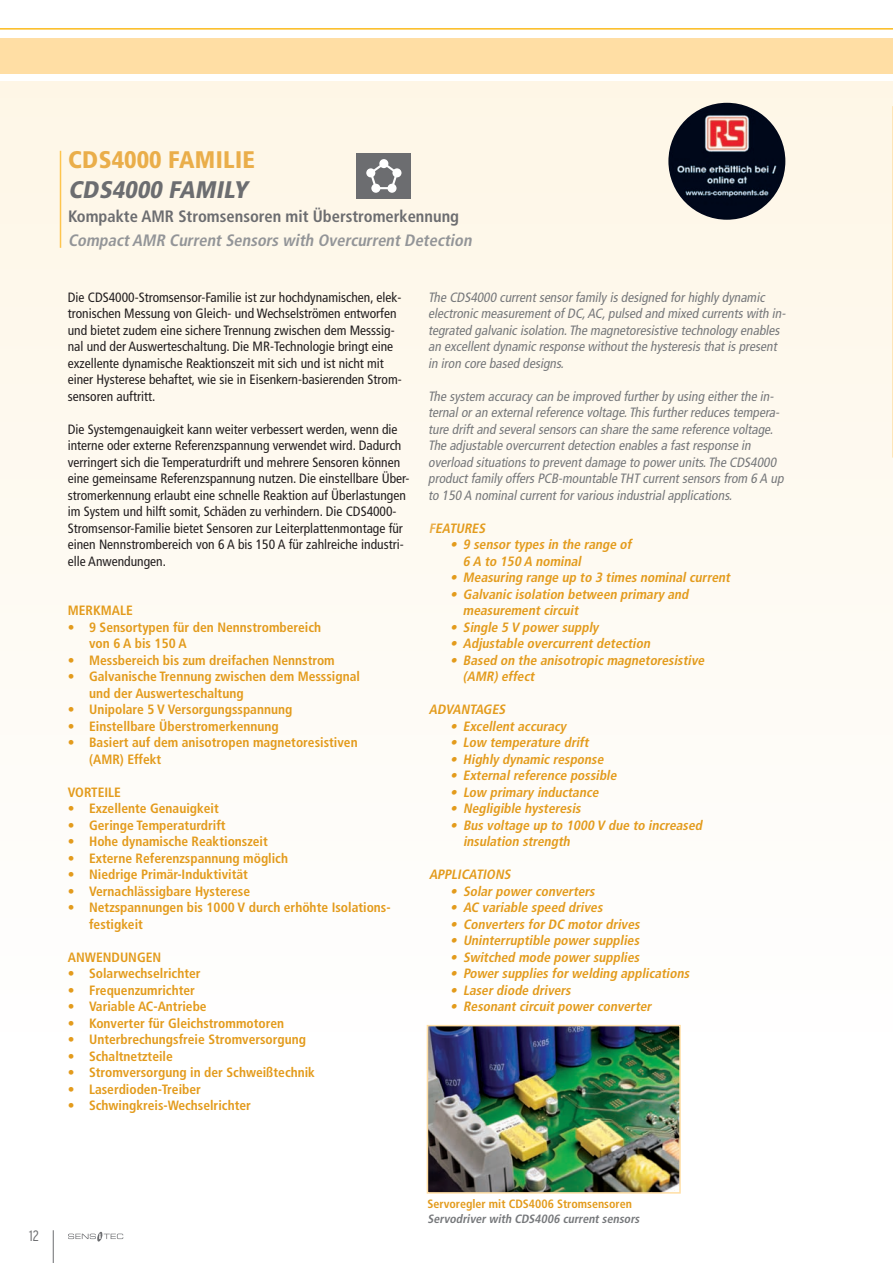
<style>
.page{position:relative;width:893px;height:1263px;background:#fff}
.page>*{position:absolute;margin:0;border:0;box-sizing:border-box;transform-origin:0 0}
.t1{font:900 condensed 24px "Frutiger";letter-spacing:.005em;color:#eaae4a}
.t2{font:italic 900 condensed 24px "Frutiger";color:#6c6d70}
.t3{font:italic 700 condensed 16.5px "Frutiger";color:#939598}
.t4{font:700 condensed 16.5px "Frutiger";color:#6c6d70}
.t5{font:300 condensed 15px "Interstate";color:#6c6d70}
.t6{font:condensed 13.5px/16.5px "Frutiger";color:#231f20}
.t7{font:700 condensed 13.5px/16.5px "Frutiger";color:#e39b1c}
.t8{font:italic condensed 13.5px/16.5px "Frutiger";color:#76787b}
.t9{font:italic 700 condensed 13.5px/16.5px "Frutiger";color:#e39b1c}
.t10{font:italic 700 condensed 12px "Frutiger";color:#76787b}
.t11{font:700 condensed 12px "Frutiger";color:#e39b1c}
.s1{color:#eaae4a}
</style>
<div class="page">
<div style="left:0;top:82px;width:893px;height:972px;background:#fefaf2"></div>
<div style="left:0;top:38px;width:893px;height:35px;background:#ffdea4"></div>
<hr style="left:0;top:28px;width:893px;height:1px;background:#fcb814">
<hr style="left:60px;top:151px;width:1px;height:97px;background:#fec54d">
<img style="left:430px;top:1028px;width:248px;height:162px">
<div style="left:427px;top:1025px;width:254px;height:168px;border:2px solid #ffdea4"></div>
<div style="left:356px;top:153px;width:55px;height:46px;background:#6c6d70"></div>
<svg style="left:369px;top:162px;width:31px;height:28px"></svg>
<div style="left:379px;top:159px;width:9px;height:9px;background:#fff;border-radius:50%"></div>
<div style="left:392px;top:168px;width:9px;height:9px;background:#fff;border-radius:50%"></div>
<div style="left:366px;top:168px;width:9px;height:9px;background:#fff;border-radius:50%"></div>
<div style="left:371px;top:184px;width:9px;height:9px;background:#fff;border-radius:50%"></div>
<div style="left:387px;top:184px;width:10px;height:9px;background:#fff;border-radius:50%"></div>
<img style="left:668px;top:103px;width:117px;height:117px;border-radius:58px">
<svg style="left:892px;top:106px;width:1px;height:352px"></svg>
<hr style="left:53px;top:1230px;width:1px;height:33px;background:#6c6d70">
<svg style="left:68px;top:1231px;width:55px;height:11px"></svg>
<h1 class="t1" style="left:68px;top:145px;width:188px">CDS4000 FAMILI E</h1>
<h1 class="t2" style="left:68px;top:175px;width:186px">CDS4000 Famil y</h1>
<p class="t4" style="left:68px;top:207px;width:393px">Kompakte AMR Stromsensoren mit Überstromerkennung</p>
<p class="t3" style="left:68px;top:231px;width:408px">Compact AMR Current Sensors with Overcurrent Detection</p>
<p class="t6" style="left:68px;top:289px;width:336px">Die CDS4000-Stromsensor-Familie ist zur hochdynamischen, elek&shy;tronischen Messung von Gleich- und Wechselströmen entworfen und bietet zudem eine sichere Trennung zwischen dem Messsig&shy;nal und der Auswerteschaltung. Die MR-Technologie bringt eine exzellente dynamische Reaktionszeit mit sich und ist nicht mit einer Hysterese behaftet, wie sie in Eisenkern-basierenden Strom&shy;sensoren auftritt.</p>
<p class="t6" style="left:68px;top:421px;width:343px">Die Systemgenauigkeit kann weiter verbessert werden, wenn die interne oder externe Referenzspannung verwendet wird. Dadurch verringert sich die Temperaturdrift und mehrere Sensoren können eine gemeinsame Referenzspannung nutzen. Die einstellbare Über&shy;stromerkennung erlaubt eine schnelle Reaktion auf Überlastungen im System und hilft somit, Schäden zu verhindern. Die CDS4000- Stromsensor-Familie bietet Sensoren zur Leiterplattenmontage für einen Nennstrombereich von 6 A bis 150 A für zahlreiche industri&shy;elle Anwendungen.</p>
<p class="t7" style="left:68px;top:602px;width:67px">MERKMALE</p>
<p class="t7" style="left:89px;top:619px;width:234px;text-indent:-21px">• 9 Sensortypen für den Nennstrombereich von 6 A bis 150 A</p>
<p class="t7" style="left:68px;top:652px;width:268px">• Messbereich bis zum dreifachen Nennstrom</p>
<p class="t7" style="left:89px;top:668px;width:272px;text-indent:-21px">• Galvanische Trennung zwischen dem Messsignal und der Auswerteschaltung</p>
<p class="t7" style="left:68px;top:701px;width:226px">• Unipolare 5 V Versorgungsspannung</p>
<p class="t7" style="left:68px;top:718px;width:213px">• Einstellbare Überstromerkennung</p>
<p class="t7" style="left:89px;top:734px;width:270px;text-indent:-21px">• Basiert auf dem anisotropen magnetoresistiven (AMR) Effekt</p>
<p class="t7" style="left:68px;top:784px;width:55px">VORTEILE</p>
<p class="t7" style="left:68px;top:800px;width:152px">• Exzellente Genauigkeit</p>
<p class="t7" style="left:68px;top:817px;width:159px">• Geringe Temperaturdrift</p>
<p class="t7" style="left:68px;top:833px;width:202px">• Hohe dynamische Reaktionszeit</p>
<p class="t7" style="left:68px;top:850px;width:222px">• Externe Referenzspannung möglich</p>
<p class="t7" style="left:68px;top:866px;width:182px">• Niedrige Primär-Induktivität</p>
<p class="t7" style="left:68px;top:883px;width:184px">• Vernachlässigbare Hysterese</p>
<p class="t7" style="left:89px;top:899px;width:303px;text-indent:-21px">• Netzspannungen bis 1000 V durch erhöhte Isolations&shy;festigkeit</p>
<p class="t7" style="left:68px;top:949px;width:95px">ANWENDUNGEN</p>
<p class="t7" style="left:68px;top:965px;width:134px">• Solarwechselrichter</p>
<p class="t7" style="left:68px;top:982px;width:129px">• Frequenzumrichter</p>
<p class="t7" style="left:68px;top:998px;width:140px">• Variable AC-Antriebe</p>
<p class="t7" style="left:68px;top:1015px;width:218px">• Konverter für Gleichstrommotoren</p>
<p class="t7" style="left:68px;top:1031px;width:240px">• Unterbrechungsfreie Stromversorgung</p>
<p class="t7" style="left:68px;top:1048px;width:107px">• Schaltnetzteile</p>
<p class="t7" style="left:68px;top:1064px;width:249px">• Stromversorgung in der Schweißtechnik</p>
<p class="t7" style="left:68px;top:1081px;width:135px">• Laserdioden-Treiber</p>
<p class="t7" style="left:68px;top:1097px;width:185px">• Schwingkreis-Wechselrichter</p>
<p class="t8" style="left:428px;top:289px;width:362px">The CDS4000 currentsensorfamily isdesigned forhighly dynamic electronic measurementofDC,AC,pulsed and mixed currentswith in&shy;tegrated galvanic isolation.The magnetoresistive technology enables an excellentdynamic response withoutthe hysteresisthatispresent in iron core based designs.</p>
<p class="t8" style="left:428px;top:388px;width:360px">The system accuracy can be improved furtherby using eitherthe in&shy;ternaloran externalreference voltage.Thisfurtherreducestempera&shy;ture driftand severalsensorscan share the same reference voltage.<br>The adjustable overcurrentdetection enablesa fastresponse in overload situationsto preventdamage to powerunits.The CDS4000 productfamily offersPCB-mountable THT currentsensorsfrom 6 A up to 150 A nominalcurrentforvariousindustrialapplications.</p>
<p class="t9" style="left:429px;top:520px;width:61px"><span class="s1">F</span>EATURES</p>
<p class="t9" style="left:463px;top:536px;width:173px;text-indent:-13px">• 9 sensor types in the range of<br>6 A to 150 A nominal</p>
<p class="t9" style="left:450px;top:569px;width:284px">• Measuring range up to 3 times nominal current</p>
<p class="t9" style="left:463px;top:586px;width:230px;text-indent:-13px">• Galvanic isolation between primary and measurementcircuit</p>
<p class="t9" style="left:450px;top:619px;width:153px">• Single 5 V power supply</p>
<p class="t9" style="left:450px;top:635px;width:204px">• Adjustable overcurrent detection</p>
<p class="t9" style="left:463px;top:652px;width:246px;text-indent:-13px">• Based on the anisotropic magnetoresistive (AMR)effect</p>
<p class="t9" style="left:429px;top:701px;width:81px">ADVANTAGES</p>
<p class="t9" style="left:450px;top:718px;width:120px">• Excellent accuracy</p>
<p class="t9" style="left:450px;top:734px;width:143px">• Low temperature drift</p>
<p class="t9" style="left:450px;top:751px;width:158px">• Highly dynamic response</p>
<p class="t9" style="left:450px;top:767px;width:171px">• External reference possible</p>
<p class="t9" style="left:450px;top:784px;width:153px">• Low primary inductance</p>
<p class="t9" style="left:450px;top:800px;width:135px">• Negligible hysteresis</p>
<p class="t9" style="left:463px;top:817px;width:243px;text-indent:-13px">• Bus voltage up to 1000 V due to increased insulation strength</p>
<p class="t9" style="left:429px;top:866px;width:86px">APPLICATIONS</p>
<p class="t9" style="left:450px;top:883px;width:149px">• Solar power converters</p>
<p class="t9" style="left:450px;top:899px;width:157px">• AC variable speed drives</p>
<p class="t9" style="left:450px;top:916px;width:194px">• Converters for DC motor drives</p>
<p class="t9" style="left:450px;top:932px;width:193px">• Uninterruptible power supplies</p>
<p class="t9" style="left:450px;top:949px;width:193px">• Switched mode power supplies</p>
<p class="t9" style="left:450px;top:965px;width:243px">• Power supplies for welding applications</p>
<p class="t9" style="left:450px;top:982px;width:125px">• Laser diode drivers</p>
<p class="t9" style="left:450px;top:998px;width:205px">• Resonant circuit power converter</p>
<p class="t5" style="left:29px;top:1227px;width:11px">12</p>
<p class="t11" style="left:427px;top:1197px;width:206px">Servoregler mit CDS4006 Stromsensoren</p>
<p class="t10" style="left:427px;top:1211px;width:216px">Servodriver with CDS4006 current sensors</p>
</div>
